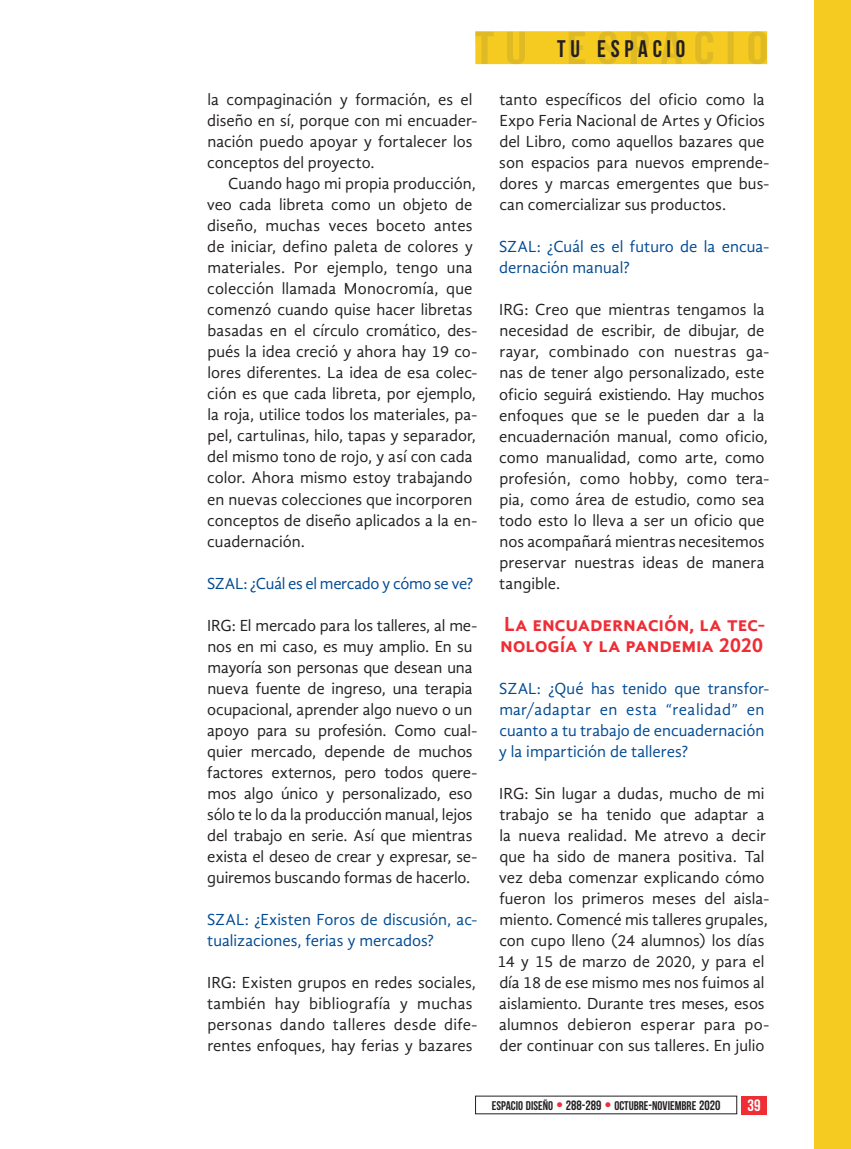
<style>
.page{position:relative;width:851px;height:1149px;background:#fff}
.page>*{position:absolute;margin:0;border:0;box-sizing:border-box;transform-origin:0 0}
.t1{font:700 24px "Bebas Neue";color:#231f20}
.t2{font:700 21px/21px "Gandhi Sans";letter-spacing:-.01em;color:#ee2d35}
.t3{font:16.5px/21px "Gandhi Sans";color:#231f20}
.t4{font:16.5px/21px "Gandhi Sans";color:#014a93}
.t5{font:16.5px "Gandhi Sans";letter-spacing:-.02em;color:#014a93}
.t6{font:700 16.5px "Bebas Neue";color:#fff}
.t7{font:700 12.6px "Bebas Neue";color:#231f20}
.s1{font-size:18px;color:#ee2d35}
.s2{font-size:13.5px}
</style>
<div class="page">
<div style="left:741px;top:1095px;width:25px;height:19px;background:#ee2d35"></div>
<div style="left:814px;top:0;width:36px;height:1148px;background:#f5ca21"></div>
<svg style="left:475px;top:31px;width:292px;height:33px;background:#eec524"></svg>
<p class="t3" style="left:207px;top:89px;width:271px">la compaginación y formación, es el diseño en sí, porque con mi encuader&shy;nación puedo apoyar y fortalecer los conceptos del proyecto.</p>
<p class="t3" style="left:207px;top:173px;width:272px;text-indent:21px">Cuando hago mi propia producción, veo cada libreta como un objeto de diseño, muchas veces boceto antes de iniciar, defino paleta de colores y materiales. Por ejemplo, tengo una colección llamada Monocromía, que comenzó cuando quise hacer libretas basadas en el círculo cromático, des&shy;pués la idea creció y ahora hay 19 co&shy;lores diferentes. La idea de esa colec&shy;ción es que cada libreta, por ejemplo, la roja, utilice todos los materiales, pa&shy;pel, cartulinas, hilo, tapas y separador, del mismo tono de rojo, y así con cada color. Ahora mismo estoy trabajando en nuevas colecciones que incorporen conceptos de diseño aplicados a la en&shy;cuadernación.</p>
<p class="t5" style="left:207px;top:573px;width:268px">SZAL: ¿Cuál es el mercado y cómo se ve?</p>
<p class="t3" style="left:207px;top:614px;width:271px">IRG: El mercado para los talleres, al me&shy;nos en mi caso, es muy amplio. En su mayoría son personas que desean una nueva fuente de ingreso, una terapia ocupacional, aprender algo nuevo o un apoyo para su profesión. Como cual&shy;quier mercado, depende de muchos factores externos, pero todos quere&shy;mos algo único y personalizado, eso sólo te lo da la producción manual, lejos del trabajo en serie. Así que mientras exista el deseo de crear y expresar, se&shy;guiremos buscando formas de hacerlo.</p>
<p class="t4" style="left:207px;top:908px;width:271px">SZAL: ¿Existen Foros de discusión, ac&shy;tualizaciones, ferias y mercados?</p>
<p class="t3" style="left:207px;top:971px;width:271px">IRG: Existen grupos en redes sociales, también hay bibliografía y muchas personas dando talleres desde dife&shy;rentes enfoques, hay ferias y bazares</p>
<h1 class="t1" style="left:557px;top:35px;width:130px">T U E S P A C I O</h1>
<p class="t3" style="left:499px;top:89px;width:271px">tanto específicos del oficio como la Expo Feria Nacional de Artes y Oficios del Libro, como aquellos bazares que son espacios para nuevos emprende&shy;dores y marcas emergentes que bus&shy;can comercializar sus productos.</p>
<p class="t4" style="left:499px;top:236px;width:271px">SZAL: ¿Cuál es el futuro de la encua&shy;dernación manual?</p>
<p class="t3" style="left:499px;top:299px;width:271px">IRG: Creo que mientras tengamos la necesidad de escribir, de dibujar, de rayar, combinado con nuestras ga&shy;nas de tener algo personalizado, este oficio seguirá existiendo. Hay muchos enfoques que se le pueden dar a la encuadernación manual, como oficio, como manualidad, como arte, como profesión, como hobby, como tera&shy;pia, como área de estudio, como sea todo esto lo lleva a ser un oficio que nos acompañará mientras necesitemos preservar nuestras ideas de manera tangible.</p>
<p class="t2" style="left:500px;top:612px;width:266px">La encuadernación, la tec&shy;nología y la pandemia 2020</p>
<p class="t4" style="left:498px;top:677px;width:272px">SZAL: ¿Qué has tenido que transfor&shy;mar/adaptar en esta “realidad” en cuanto a tu trabajo de encuadernación y la impartición de talleres?</p>
<p class="t3" style="left:497px;top:782px;width:273px">IRG: Sin lugar a dudas, mucho de mi trabajo se ha tenido que adaptar a la nueva realidad. Me atrevo a decir que ha sido de manera positiva. Tal vez deba comenzar explicando cómo fueron los primeros meses del aisla&shy;miento. Comencé mis talleres grupales, con cupo lleno (24 alumnos) los días 14 y 15 de marzo de 2020, y para el día 18 de ese mismo mes nos fuimos al aislamiento. Durante tres meses, esos alumnos debieron esperar para po&shy;der continuar con sus talleres. En julio</p>
<p class="t7" style="left:491px;top:1098px;width:230px">ESPACIO DISEÑO <span class="s1">•</span> <span class="s2">288-289</span> <span class="s1">•</span> OCTUBRE<span class="s2">-</span>NOVIEMBRE <span class="s2">2020</span></p>
<p class="t6" style="left:747px;top:1095px;width:15px">39</p>
</div>
